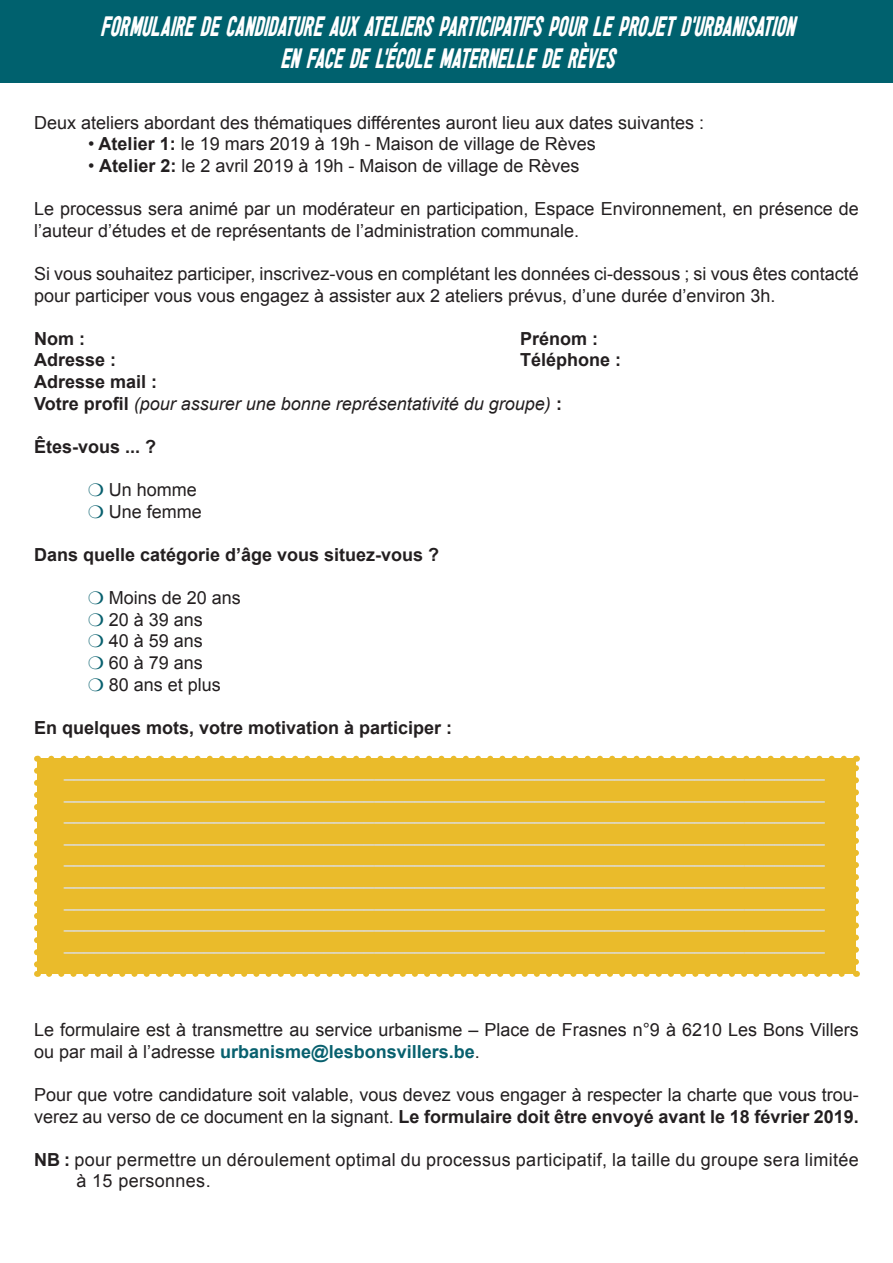
<style>
.page{position:relative;width:893px;height:1263px;background:#fff}
.page>*{position:absolute;margin:0;border:0;box-sizing:border-box;transform-origin:0 0}
.t1{font:italic 29.25px/31.5px "Sugo";color:#fff;text-align:center;scale:.77 1}
.t2{font:18px/21.6px "Arial";color:#231f20}
.t3{font:18px/21.6px "Arial";color:#dcdddf;text-align:justify}
.t4{font:700 18px "Arial";color:#231f20}
.t5{font:18px/21.6px "Arial";letter-spacing:.02em;color:#231f20}
.t6{font:italic 18px/21.6px "Arial";color:#231f20}
.s1{font-weight:700}
.s2{font-weight:700;font-style:normal}
.s3{font-weight:700;color:#08606e}
</style>
<div class="page">
<div style="left:0;top:0;width:893px;height:83px;background:#00616e"></div>
<div style="left:37px;top:759px;width:819px;height:215px;background:#eabb2b"></div>
<svg style="left:49px;top:974px;width:796px;height:3px"></svg>
<svg style="left:34px;top:771px;width:6px;height:206px"></svg>
<svg style="left:853px;top:756px;width:6px;height:206px"></svg>
<svg style="left:37px;top:756px;width:807px;height:3px"></svg>
<h1 class="t1" style="left:100px;top:10px;width:914px">FORMULAIREDECANDIDATUREAUXATELIERSPARTICIPATIFSPOURLEPROJETD'URBANISATION<br>ENFACEDEL'ÉCOLEMATERNELLEDERÈVES</h1>
<p class="t2" style="left:34px;top:112px;width:672px">Deux ateliers abordant des thématiques différentes auront lieu aux dates suivantes :</p>
<p class="t2" style="left:88px;top:133px;width:509px">• <span class="s1">Atelier 1:</span> le 19 mars 2019 à 19h - Maison de village de Rèves</p>
<p class="t2" style="left:88px;top:155px;width:493px">• <span class="s1">Atelier 2:</span> le 2 avril 2019 à 19h - Maison de village de Rèves</p>
<p class="t2" style="left:34px;top:198px;width:826px">Le processus sera animé par un modérateur en participation, Espace Environnement, en présence de l’auteur d’études et de représentants de l’administration communale.</p>
<p class="t2" style="left:34px;top:263px;width:826px">Si vous souhaitez participer, inscrivez-vous en complétant les données ci-dessous ; si vous êtes contacté pour participer vous vous engagez à assister aux 2 ateliers prévus, d’une durée d’environ 3h.</p>
<p class="t4" style="left:34px;top:327px;width:52px">Nom :</p>
<p class="t4" style="left:520px;top:327px;width:80px">Prénom :</p>
<p class="t4" style="left:34px;top:348px;width:84px">Adresse :</p>
<p class="t4" style="left:520px;top:348px;width:103px">Téléphone :</p>
<p class="t6" style="left:34px;top:371px;width:529px"><span class="s2">Adresse mail :<br>Votre profil</span> (pour assurer une bonne représentativité du groupe) <span class="s2">:</span></p>
<p class="t4" style="left:34px;top:435px;width:124px">Êtes-vous ... ?</p>
<p class="t2" style="left:109px;top:479px;width:95px">Un homme<br>Une femme</p>
<p class="t4" style="left:34px;top:543px;width:407px">Dans quelle catégorie d’âge vous situez-vous ?</p>
<p class="t2" style="left:109px;top:587px;width:134px">Moins de 20 ans<br>20 à 39 ans<br>40 à 59 ans<br>60 à 79 ans<br>80 ans et plus</p>
<p class="t4" style="left:34px;top:715px;width:420px">En quelques mots, votre motivation à participer :</p>
<p class="t3" style="left:64px;top:760px;width:762px">____________________________________________________________________________ ____________________________________________________________________________ ____________________________________________________________________________ ____________________________________________________________________________ ____________________________________________________________________________ ____________________________________________________________________________ ____________________________________________________________________________ ____________________________________________________________________________ ____________________________________________________________________________</p>
<p class="t2" style="left:34px;top:1019px;width:826px">Le formulaire est à transmettre au service urbanisme – Place de Frasnes n°9 à 6210 Les Bons Villers ou par mail à l’adresse <span class="s3">urbanisme@lesbonsvillers.be</span>.</p>
<p class="t2" style="left:34px;top:1084px;width:826px">Pour que votre candidature soit valable, vous devez vous engager à respecter la charte que vous trou&shy;verez au verso de ce document en la signant. <span class="s1">Le formulaire doit être envoyé avant le 18 février 2019.</span></p>
<p class="t5" style="left:77px;top:1149px;width:784px;text-indent:-43px"><span class="s1">NB :</span> pour permettre un déroulement optimal du processus participatif, la taille du groupe sera limitée à 15 personnes.</p>
</div>
